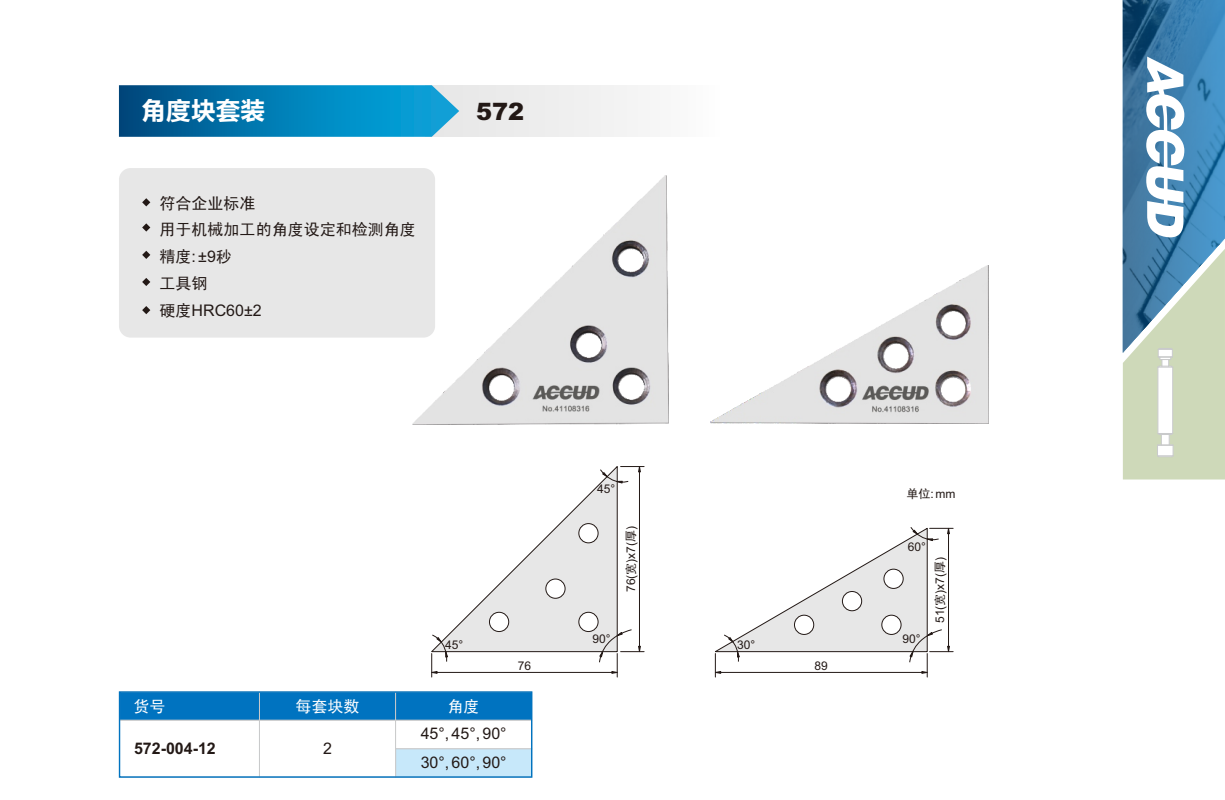
<style>
.page{position:relative;width:1225px;height:800px;background:#fff}
.page>*{position:absolute;margin:0;border:0;box-sizing:border-box;transform-origin:0 0}
.t1{font:700 24px "Microsoft Ya Hei";letter-spacing:.03em;color:#fff}
.t2{font:900 24px "Arial";color:#231916}
.t3{font:16px/28.6px "Arial";color:#231916}
.t4{font:16px/26.6px "Sim Hei";color:#231916}
.t5{font:700 16px "Arial";color:#231916}
.t6{font:16px "Sim Hei";color:#fff}
.t7{font:12px "Arial";color:#231916}
.s1{font-family:"Arial"}
.s2{font-family:"Sim Hei"}
</style>
<div class="page">
<div style="left:425px;top:85px;width:295px;height:52px;background:#f0f0f0"></div>
<svg style="left:119px;top:85px;width:340px;height:52px;background:#0b80b4"></svg>
<div style="left:119px;top:168px;width:316px;height:169px;background:#e7e7e7;border-radius:12px"></div>
<svg style="left:142px;top:198px;width:8px;height:8px"></svg>
<svg style="left:142px;top:223px;width:8px;height:8px"></svg>
<svg style="left:142px;top:251px;width:8px;height:8px"></svg>
<svg style="left:142px;top:278px;width:8px;height:8px"></svg>
<svg style="left:142px;top:306px;width:8px;height:8px"></svg>
<svg style="left:118px;top:691px;width:415px;height:86px"></svg>
<div style="left:119px;top:691px;width:413px;height:86px;border:1px solid #0073c0"></div>
<img style="left:710px;top:265px;width:278px;height:158px">
<img style="left:413px;top:176px;width:255px;height:249px">
<svg style="left:431px;top:466px;width:213px;height:211px"></svg>
<svg style="left:714px;top:527px;width:239px;height:150px"></svg>
<svg style="left:1122px;top:0;width:103px;height:479px;background:#87adba"></svg>
<h1 class="t1" style="left:142px;top:100px;width:124px">角度块套装</h1>
<h1 class="t2" style="left:476px;top:102px;width:50px">572</h1>
<h2 class="t4" style="left:160px;top:190px;width:258px">符合企业标准<br>用于机械加工的角度设定和检测角度精度<span class="s1">: ±9</span>秒<br>工具钢</h2>
<h2 class="t3" style="left:160px;top:297px;width:104px"><span class="s2">硬度</span>HRC60±2</h2>
<p class="t7" style="left:445px;top:640px;width:20px">45°</p>
<h2 class="t6" style="left:133px;top:697px;width:33px">货号</h2>
<h2 class="t6" style="left:295px;top:698px;width:65px">每套块数</h2>
<h2 class="t6" style="left:447px;top:698px;width:33px">角度</h2>
<h2 class="t5" style="left:134px;top:742px;width:83px">572-004-12</h2>
<h2 class="t3" style="left:323px;top:735px;width:10px">2</h2>
<h2 class="t3" style="left:421px;top:720px;width:87px">45°, 45°, 90°<br>30°, 60°, 90°</h2>
<p class="t7" style="left:518px;top:661px;width:15px">76</p>
<p class="t7" style="left:597px;top:484px;width:20px">45°</p>
<p class="t7" style="left:626px;top:592px;width:68px;rotate:-90deg">76(<span class="s2">宽</span>)x7(<span class="s2">厚</span>)</p>
<p class="t7" style="left:592px;top:634px;width:20px">90°</p>
<p class="t7" style="left:737px;top:640px;width:20px">30°</p>
<p class="t7" style="left:814px;top:661px;width:15px">89</p>
<p class="t7" style="left:906px;top:489px;width:50px"><span class="s2">单位</span>: mm</p>
<p class="t7" style="left:907px;top:542px;width:20px">60°</p>
<p class="t7" style="left:902px;top:634px;width:20px">90°</p>
<p class="t7" style="left:935px;top:623px;width:68px;rotate:-90deg">51(<span class="s2">宽</span>)x7(<span class="s2">厚</span>)</p>
</div>
